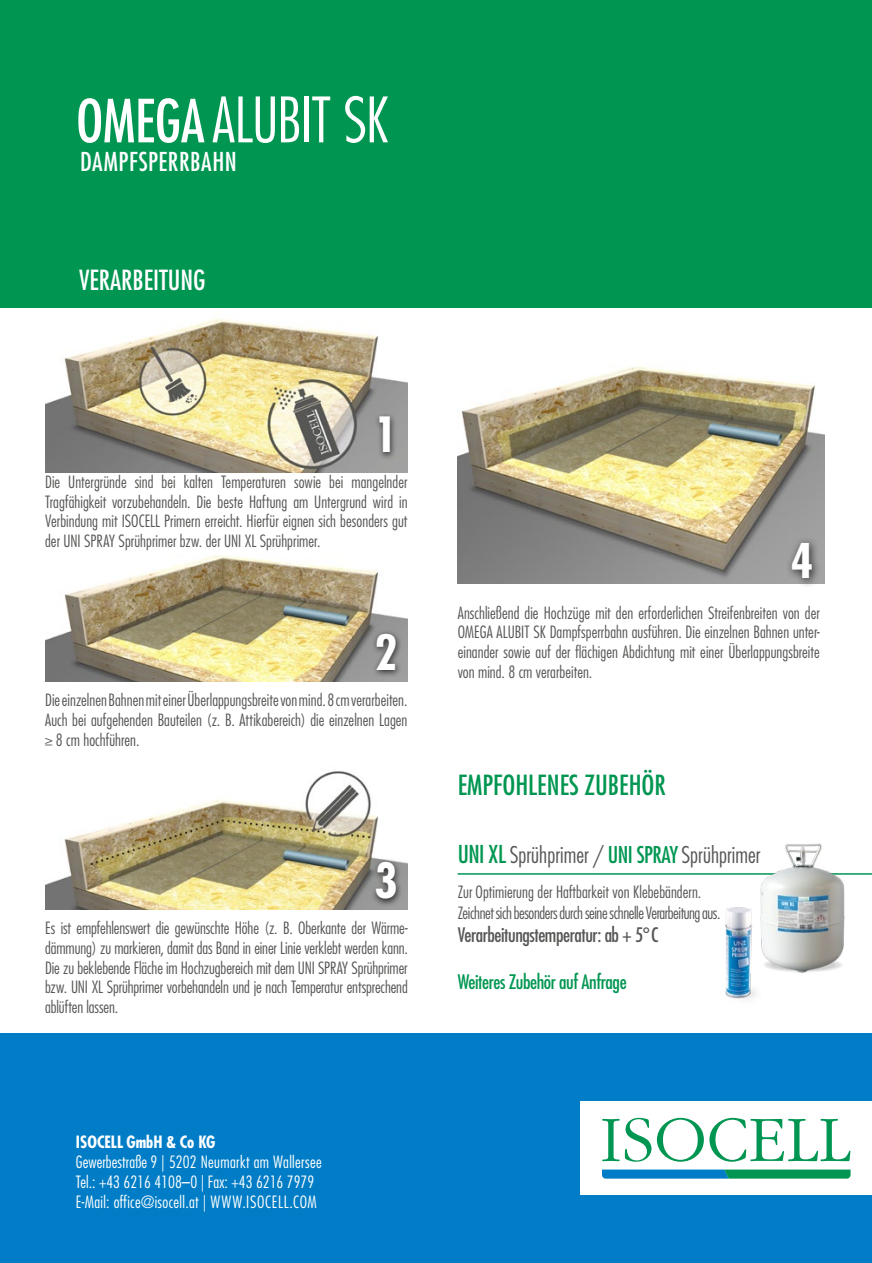
<style>
.page{position:relative;width:872px;height:1263px;background:#fff}
.page>*{position:absolute;margin:0;border:0;box-sizing:border-box;transform-origin:0 0}
.t1{font:300 condensed 60.9px "Futura LT Pro";letter-spacing:-.01em;color:#fff}
.t2{font:700 condensed 47.25px "Futura LT Pro";color:#fff}
.t3{font:700 condensed 46.5px "Futura LT Pro";color:#fff}
.t4{font:500 condensed 27px "Futura LT Pro";color:#009652}
.t5{font:500 condensed 27px "Futura LT Pro";color:#fff}
.t6{font:500 condensed 25.35px "Futura LT Pro";letter-spacing:.025em;color:#fff}
.t7{font:300 condensed 22.5px "Futura LT Pro";letter-spacing:.005em;color:#575756}
.t8{font:500 condensed 19.5px "Futura LT Pro";letter-spacing:-.02em;color:#575756}
.t9{font:500 condensed 19.5px "Futura LT Pro";letter-spacing:-.02em;color:#009652}
.t10{font:300 condensed 16.5px/19.8px "Futura LT Pro";color:#575756;text-align:justify}
.t11{font:300 condensed 16.5px/19.8px "Futura LT Pro";letter-spacing:.02em;color:#fff}
.t12{font:300 condensed 16.5px/21px "Futura LT Pro";letter-spacing:-.025em;color:#575756}
.t13{font:700 condensed 16.5px "Futura LT Pro";color:#fff}
.s1{font-weight:500;font-size:57.75px}
.s2{font-weight:500;font-size:24px;color:#009652}
.s3{font-weight:500;color:#009652}
</style>
<div class="page">
<div style="left:0;top:1033px;width:872px;height:230px;background:#007dc6"></div>
<div style="left:0;top:0;width:872px;height:308px;background:#009652"></div>
<img style="left:458px;top:366px;width:366px;height:217px">
<div style="left:581px;top:1101px;width:291px;height:94px;background:#fff"></div>
<svg style="left:602px;top:1118px;width:49px;height:44px"></svg>
<svg style="left:657px;top:1118px;width:193px;height:44px"></svg>
<svg style="left:602px;top:1169px;width:248px;height:9px;background:#109093"></svg>
<img style="left:45px;top:555px;width:362px;height:127px">
<div style="left:372px;top:629px;width:31px;height:49px;background:#000;opacity:.75"></div>
<div style="left:785px;top:536px;width:38px;height:53px;background:#000;opacity:.75"></div>
<img style="left:45px;top:318px;width:362px;height:154px">
<div style="left:374px;top:413px;width:23px;height:47px;background:#000;opacity:.75"></div>
<img style="left:45px;top:771px;width:362px;height:139px">
<div style="left:371px;top:858px;width:32px;height:49px;background:#000;opacity:.75"></div>
<hr style="left:458px;top:873px;width:414px;height:2px;background:#009652">
<img style="left:739px;top:843px;width:122px;height:130px">
<img style="left:725px;top:902px;width:41px;height:97px">
<h1 class="t1" style="left:76px;top:81px;width:314px"><span class="s1">OMEGA</span> ALUBIT SK</h1>
<h3 class="t6" style="left:80px;top:144px;width:158px">DAMPFSPERRBAHN</h3>
<h3 class="t5" style="left:79px;top:262px;width:128px">VERARBEITUNG</h3>
<h2 class="t2" style="left:374px;top:403px;width:25px">1</h2>
<p class="t10" style="left:45px;top:472px;width:364px">Die Untergründe sind bei kalten Temperaturen sowie bei mangelnder Tragfähigkeit vorzubehandeln. Die beste Haftung am Untergrund wird in Verbindung mit ISOCELL Primern erreicht. Hierfür eignen sich besonders gut der UNI SPRAY Sprühprimer bzw. der UNI XL Sprühprimer.</p>
<h2 class="t2" style="left:374px;top:621px;width:25px">2</h2>
<p class="t10" style="left:45px;top:690px;width:364px">Die einzelnen Bahnen mit einer Überlappungsbreite von mind. 8 cm verarbeiten.<br>Auch bei aufgehenden Bauteilen (z. B. Attikabereich) die einzelnen Lagen ≥ 8 cm hochführen.</p>
<h2 class="t2" style="left:374px;top:849px;width:25px">3</h2>
<p class="t10" style="left:45px;top:918px;width:364px">Es ist empfehlenswert die gewünschte Höhe (z. B. Oberkante der Wärme&shy;dämmung) zu markieren, damit das Band in einer Linie verklebt werden kann.<br>Die zu beklebende Fläche im Hochzugbereich mit dem UNI SPRAY Sprühprimer bzw. UNI XL Sprühprimer vorbehandeln und je nach Temperatur entsprechend ablüften lassen.</p>
<p class="t13" style="left:76px;top:1131px;width:141px">ISOCELL GmbH &amp; Co KG</p>
<p class="t11" style="left:76px;top:1152px;width:247px">Gewerbestraße 9 | 5202 Neumarkt am Wallersee<br>Tel.: +43 6216 4108–0 | Fax: +43 6216 7979<br>E-Mail: office@isocell.at | WWW.ISOCELL.COM</p>
<h3 class="t3" style="left:791px;top:530px;width:24px">4</h3>
<p class="t10" style="left:458px;top:602px;width:364px">Anschließend die Hochzüge mit den erforderlichen Streifenbreiten von der OMEGA ALUBIT SK Dampfsperrbahn ausführen. Die einzelnen Bahnen unter&shy;einander sowie auf der flächigen Abdichtung mit einer Überlappungsbreite von mind. 8 cm verarbeiten.</p>
<h3 class="t4" style="left:458px;top:767px;width:210px">EMPFOHLENES ZUBEHÖR</h3>
<h3 class="t7" style="left:458px;top:840px;width:304px"><span class="s2">UNI XL</span> Sprühprimer / <span class="s3">UNI SPRAY</span> Sprühprimer</h3>
<p class="t12" style="left:458px;top:881px;width:264px">Zur Optimierung der Haftbarkeit von Klebebändern.<br>ZeichnetsichbesondersdurchseineschnelleVerarbeitungaus.</p>
<p class="t8" style="left:458px;top:921px;width:202px">Verarbeitungstemperatur: ab + 5°C</p>
<p class="t9" style="left:458px;top:968px;width:170px">Weiteres Zubehör auf Anfrage</p>
</div>
